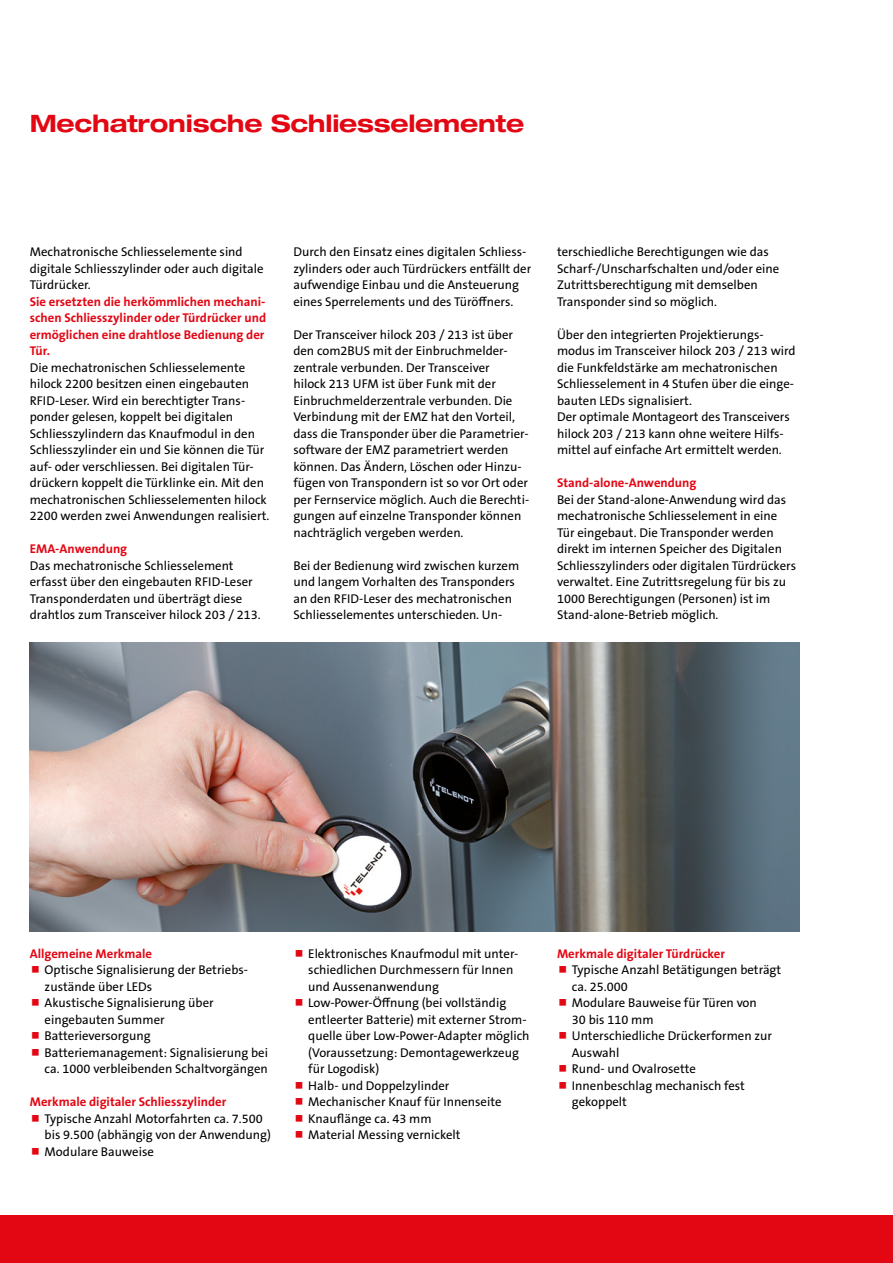
<style>
.page{position:relative;width:893px;height:1263px;background:#fff}
.page>*{position:absolute;margin:0;border:0;box-sizing:border-box;transform-origin:0 0}
.t1{font:700 expanded 24px "Helvetica Neue LT Pro";letter-spacing:-.01em;color:#e30613}
.t2{font:12.75px/16.5px "The Sans B Plus W5 Plain";color:#000}
.t3{font:700 12.75px/16.5px "The Sans B Plus W7";color:#e30613}
</style>
<div class="page">
<img style="left:30px;top:642px;width:769px;height:289px">
<div style="left:0;top:1215px;width:893px;height:48px;background:#e30613"></div>
<h1 class="t1" style="left:30px;top:108px;width:496px">Mechatronische Schliesselemente</h1>
<p class="t2" style="left:30px;top:244px;width:235px">Mechatronische Schliesselemente sind digitale Schliesszylinder oder auch digitale<br>Türdrücker.</p>
<p class="t3" style="left:30px;top:293px;width:238px">Sie ersetzten die herkömmlichen mechani&shy;schen Schliesszylinder oder Türdrücker und ermöglichen eine drahtlose Bedienung der Tür.</p>
<p class="t2" style="left:30px;top:359px;width:241px">Die mechatronischen Schliesselemente hilock 2200 besitzen einen eingebauten RFID-Leser. Wird ein berechtigter Trans&shy;ponder gelesen, koppelt bei digitalen Schliesszylindern das Knaufmodul in den Schliesszylinder ein und Sie können die Tür auf- oder verschliessen. Bei digitalen Tür&shy;drückern koppelt die Türklinke ein. Mit den mechatronischen Schliesselementen hilock 2200 werden zwei Anwendungen realisiert.</p>
<p class="t3" style="left:30px;top:541px;width:99px">EMA-Anwendung</p>
<p class="t2" style="left:30px;top:557px;width:233px">Das mechatronische Schliesselement erfasst über den eingebauten RFID-Leser Transponderdaten und überträgt diese drahtlos zum Transceiver hilock 203 / 213.</p>
<p class="t2" style="left:293px;top:244px;width:239px">Durch den Einsatz eines digitalen Schliess&shy;zylinders oder auch Türdrückers entfällt der aufwendige Einbau und die Ansteuerung eines Sperrelements und des Türöffners.</p>
<p class="t2" style="left:293px;top:326px;width:237px">Der Transceiver hilock 203 / 213 ist über den com2BUS mit der Einbruchmelder&shy;zentrale verbunden. Der Transceiver<br>hilock 213 UFM ist über Funk mit der Einbruchmelderzentrale verbunden. Die Verbindung mit der EMZ hat den Vorteil, dass die Transponder über die Parametrier&shy;software der EMZ parametriert werden können. Das Ändern, Löschen oder Hinzu&shy;fügen von Transpondern ist so vor Ort oder per Fernservice möglich. Auch die Berechti&shy;gungen auf einzelne Transponder können nachträglich vergeben werden.</p>
<p class="t2" style="left:293px;top:557px;width:227px">Bei der Bedienung wird zwischen kurzem und langem Vorhalten des Transponders an den RFID-Leser des mechatronischen Schliesselementes unterschieden. Un-</p>
<p class="t2" style="left:557px;top:243px;width:224px">terschiedliche Berechtigungen wie das Scharf-/Unscharfschalten und/oder eine Zutrittsberechtigung mit demselben Transponder sind so möglich.</p>
<p class="t2" style="left:557px;top:326px;width:240px">Über den integrierten Projektierungs&shy;modus im Transceiver hilock 203 / 213 wird die Funkfeldstärke am mechatronischen Schliesselement in 4 Stufen über die einge&shy;bauten LEDs signalisiert.<br>Der optimale Montageort des Transceivers hilock 203 / 213 kann ohne weitere Hilfs&shy;mittel auf einfache Art ermittelt werden.</p>
<p class="t3" style="left:557px;top:474px;width:141px">Stand-alone-Anwendung</p>
<p class="t2" style="left:557px;top:491px;width:241px">Bei der Stand-alone-Anwendung wird das mechatronische Schliesselement in eine Tür eingebaut. Die Transponder werden direkt im internen Speicher des Digitalen Schliesszylinders oder digitalen Türdrückers verwaltet. Eine Zutrittsregelung für bis zu 1000 Berechtigungen (Personen) ist im Stand-alone-Betrieb möglich.</p>
<p class="t3" style="left:30px;top:945px;width:124px">Allgemeine Merkmale</p>
<p class="t2" style="left:45px;top:962px;width:225px">Optische Signalisierung der Betriebs&shy;zustände über LEDs<br>Akustische Signalisierung über eingebauten Summer<br>Batterieversorgung<br>Batteriemanagement: Signalisierung bei ca. 1000 verbleibenden Schaltvorgängen</p>
<p class="t3" style="left:30px;top:1094px;width:198px">Merkmale digitaler Schliesszylinder</p>
<p class="t2" style="left:45px;top:1110px;width:228px">Typische Anzahl Motorfahrten ca. 7.500 bis 9.500 (abhängig von der Anwendung)<br>Modulare Bauweise</p>
<p class="t2" style="left:308px;top:945px;width:223px">Elektronisches Knaufmodul mit unter&shy;schiedlichen Durchmessern für Innen und Aussenanwendung<br>Low-Power-Öffnung (bei vollständig entleerter Batterie) mit externer Strom&shy;quelle über Low-Power-Adapter möglich (Voraussetzung: Demontagewerkzeug für Logodisk)<br>Halb- und Doppelzylinder<br>Mechanischer Knauf für Innenseite<br>Knauflänge ca. 43 mm<br>Material Messing vernickelt</p>
<p class="t3" style="left:557px;top:945px;width:169px">Merkmale digitaler Türdrücker</p>
<p class="t2" style="left:572px;top:962px;width:211px">Typische Anzahl Betätigungen beträgt ca. 25.000<br>Modulare Bauweise für Türen von<br>30 bis 110 mm<br>Unterschiedliche Drückerformen zur<br>Auswahl<br>Rund- und Ovalrosette<br>Innenbeschlag mechanisch fest gekoppelt</p>
</div>
